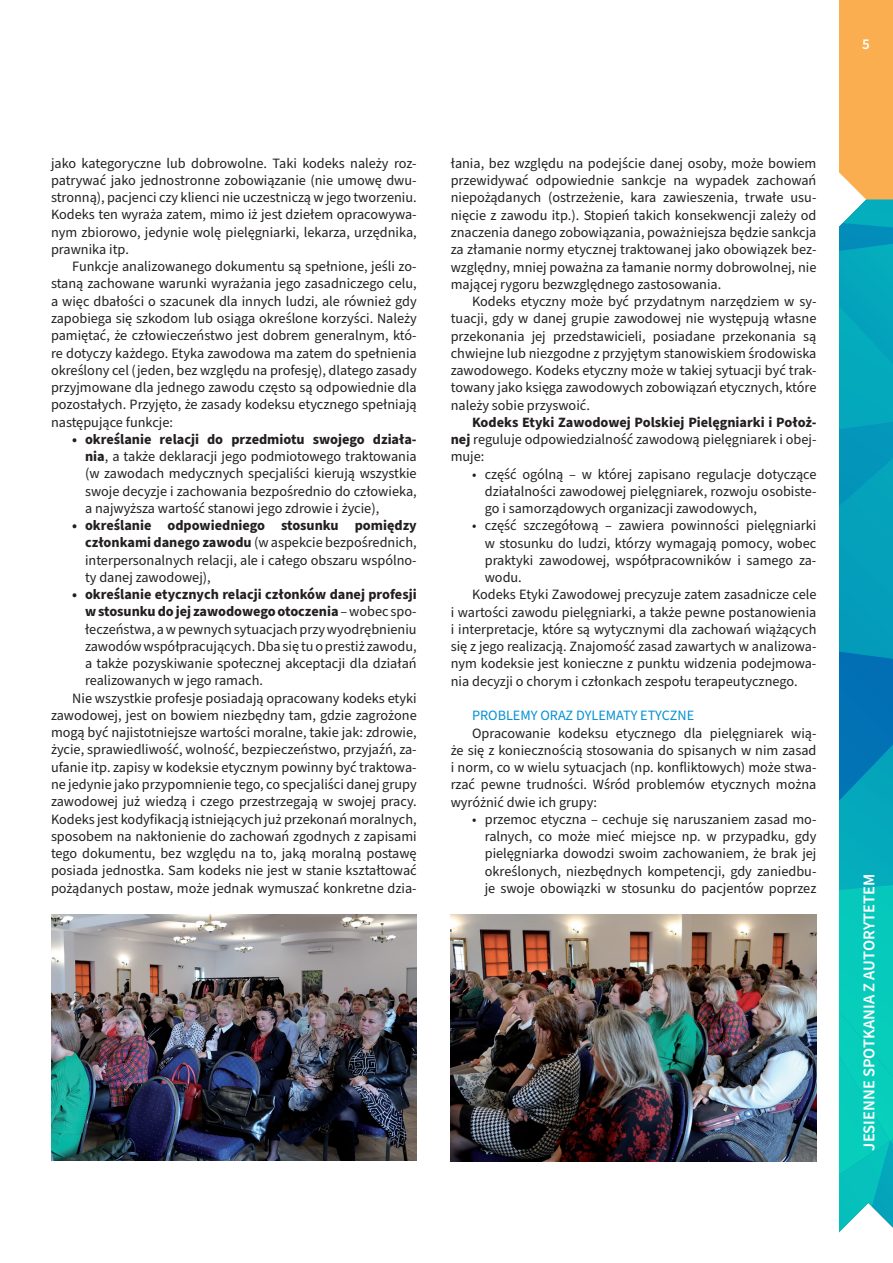
<style>
.page{position:relative;width:893px;height:1263px;background:#fff}
.page>*{position:absolute;margin:0;border:0;box-sizing:border-box;transform-origin:0 0}
.t1{font:600 16.5px "Source Sans Pro";color:#fff}
.t2{font:600 15px "Source Sans Pro";color:#fff}
.t3{font:14.25px/17.2px "Source Sans Pro";color:#231f20;text-align:justify}
.t4{font:700 14.25px "Source Sans Pro";color:#231f20}
.t5{font:14.25px "Source Sans Pro";color:#0691d2}
.s1{font-weight:700}
.s2{font-weight:400}
</style>
<div class="page">
<svg style="left:839px;top:0;width:54px;height:1233px;background:#31abab"></svg>
<img style="left:51px;top:915px;width:366px;height:246px">
<img style="left:451px;top:914px;width:365px;height:247px">
<p class="t3" style="left:51px;top:155px;width:367px">jako kategoryczne lub dobrowolne. Taki kodeks należy roz&shy;patrywać jako jednostronne zobowiązanie (nie umowę dwu&shy;stronną), pacjenci czy klienci nie uczestniczą w jego tworzeniu.<br>Kodeks ten wyraża zatem, mimo iż jest dziełem opracowywa&shy;nym zbiorowo, jedynie wolę pielęgniarki, lekarza, urzędnika, prawnika itp.</p>
<p class="t3" style="left:51px;top:258px;width:367px;text-indent:21px">Funkcje analizowanego dokumentu są spełnione, jeśli zo&shy;staną zachowane warunki wyrażania jego zasadniczego celu, a więc dbałości o szacunek dla innych ludzi, ale również gdy zapobiega się szkodom lub osiąga określone korzyści. Należy pamiętać, że człowieczeństwo jest dobrem generalnym, któ&shy;re dotyczy każdego. Etyka zawodowa ma zatem do spełnienia określony cel (jeden, bez względu na profesję), dlatego zasady przyjmowane dla jednego zawodu często są odpowiednie dla pozostałych. Przyjęto, że zasady kodeksu etycznego spełniają następujące funkcje:</p>
<p class="t3" style="left:85px;top:431px;width:333px;text-indent:-13px"><span class="s1">• określanie relacji do przedmiotu swojego działa&shy;nia</span>, a także deklaracji jego podmiotowego traktowania (w zawodach medycznych specjaliści kierują wszystkie swoje decyzje i zachowania bezpośrednio do człowieka, a najwyższa wartość stanowi jego zdrowie i życie),</p>
<p class="t3" style="left:85px;top:517px;width:333px;text-indent:-13px"><span class="s1">• określanie odpowiedniego stosunku pomiędzy członkami danego zawodu</span> (w aspekcie bezpośrednich, interpersonalnych relacji, ale i całego obszaru wspólno&shy;ty danej zawodowej),</p>
<p class="t4" style="left:72px;top:585px;width:346px">• określanie etycznych relacji członków danej profesji</p>
<p class="t4" style="left:85px;top:602px;width:333px">w stosunku do jej zawodowego otoczenia <span class="s2">– wobec spo-</span></p>
<p class="t3" style="left:85px;top:621px;width:333px">łeczeństwa, a w pewnych sytuacjach przy wyodrębnieniu</p>
<p class="t3" style="left:85px;top:638px;width:333px">zawodów współpracujących. Dba się tu o prestiż zawodu,</p>
<p class="t3" style="left:85px;top:655px;width:333px">a także pozyskiwanie społecznej akceptacji dla działań</p>
<p class="t3" style="left:85px;top:672px;width:180px">realizowanych w jego ramach.</p>
<p class="t3" style="left:72px;top:690px;width:346px">Nie wszystkie profesje posiadają opracowany kodeks etyki</p>
<p class="t3" style="left:51px;top:707px;width:367px">zawodowej, jest on bowiem niezbędny tam, gdzie zagrożone</p>
<p class="t3" style="left:51px;top:724px;width:367px">mogą być najistotniejsze wartości moralne, takie jak: zdrowie,</p>
<p class="t3" style="left:51px;top:741px;width:367px">życie, sprawiedliwość, wolność, bezpieczeństwo, przyjaźń, za-</p>
<p class="t3" style="left:51px;top:759px;width:367px">ufanie itp. zapisy w kodeksie etycznym powinny być traktowa-</p>
<p class="t3" style="left:51px;top:776px;width:367px">ne jedynie jako przypomnienie tego, co specjaliści danej grupy</p>
<p class="t3" style="left:51px;top:793px;width:367px">zawodowej już wiedzą i czego przestrzegają w swojej pracy.</p>
<p class="t3" style="left:51px;top:811px;width:367px">Kodeks jest kodyfikacją istniejących już przekonań moralnych,</p>
<p class="t3" style="left:51px;top:828px;width:367px">sposobem na nakłonienie do zachowań zgodnych z zapisami</p>
<p class="t3" style="left:51px;top:845px;width:367px">tego dokumentu, bez względu na to, jaką moralną postawę</p>
<p class="t3" style="left:51px;top:862px;width:367px">posiada jednostka. Sam kodeks nie jest w stanie kształtować</p>
<p class="t3" style="left:51px;top:880px;width:367px">pożądanych postaw, może jednak wymuszać konkretne dzia-</p>
<p class="t3" style="left:451px;top:155px;width:367px">łania, bez względu na podejście danej osoby, może bowiem przewidywać odpowiednie sankcje na wypadek zachowań niepożądanych (ostrzeżenie, kara zawieszenia, trwałe usu&shy;nięcie z zawodu itp.). Stopień takich konsekwencji zależy od znaczenia danego zobowiązania, poważniejsza będzie sankcja za złamanie normy etycznej traktowanej jako obowiązek bez&shy;względny, mniej poważna za łamanie normy dobrowolnej, nie mającej rygoru bezwzględnego zastosowania.</p>
<p class="t3" style="left:451px;top:293px;width:367px;text-indent:21px">Kodeks etyczny może być przydatnym narzędziem w sy&shy;tuacji, gdy w danej grupie zawodowej nie występują własne przekonania jej przedstawicieli, posiadane przekonania są chwiejne lub niezgodne z przyjętym stanowiskiem środowiska zawodowego. Kodeks etyczny może w takiej sytuacji być trak&shy;towany jako księga zawodowych zobowiązań etycznych, które należy sobie przyswoić.</p>
<p class="t3" style="left:451px;top:414px;width:367px;text-indent:21px"><span class="s1">Kodeks Etyki Zawodowej Polskiej Pielęgniarki i Położ&shy;nej</span> reguluje odpowiedzialność zawodową pielęgniarek i obej&shy;muje:</p>
<p class="t3" style="left:485px;top:466px;width:333px;text-indent:-13px">• część ogólną – w której zapisano regulacje dotyczące działalności zawodowej pielęgniarek, rozwoju osobiste&shy;go i samorządowych organizacji zawodowych,</p>
<p class="t3" style="left:472px;top:517px;width:346px">• część szczegółową – zawiera powinności pielęgniarki</p>
<p class="t3" style="left:485px;top:535px;width:333px">w stosunku do ludzi, którzy wymagają pomocy, wobec</p>
<p class="t3" style="left:485px;top:552px;width:333px">praktyki zawodowej, współpracowników i samego za-</p>
<p class="t3" style="left:485px;top:569px;width:39px">wodu.</p>
<p class="t3" style="left:472px;top:586px;width:346px">Kodeks Etyki Zawodowej precyzuje zatem zasadnicze cele</p>
<p class="t3" style="left:451px;top:604px;width:367px">i wartości zawodu pielęgniarki, a także pewne postanowienia</p>
<p class="t3" style="left:451px;top:621px;width:367px">i interpretacje, które są wytycznymi dla zachowań wiążących</p>
<p class="t3" style="left:451px;top:638px;width:367px">się z jego realizacją. Znajomość zasad zawartych w analizowa-</p>
<p class="t3" style="left:451px;top:655px;width:367px">nym kodeksie jest konieczne z punktu widzenia podejmowa-</p>
<p class="t3" style="left:451px;top:673px;width:348px">nia decyzji o chorym i członkach zespołu terapeutycznego.</p>
<p class="t5" style="left:472px;top:706px;width:224px">PROBLEMY ORAZ DYLEMATY ETYCZNE</p>
<p class="t3" style="left:451px;top:725px;width:367px;text-indent:21px">Opracowanie kodeksu etycznego dla pielęgniarek wią&shy;że się z koniecznością stosowania do spisanych w nim zasad i norm, co w wielu sytuacjach (np. konfliktowych) może stwa&shy;rzać pewne trudności. Wśród problemów etycznych można wyróżnić dwie ich grupy:</p>
<p class="t3" style="left:485px;top:811px;width:333px;text-indent:-13px">• przemoc etyczna – cechuje się naruszaniem zasad mo&shy;ralnych, co może mieć miejsce np. w przypadku, gdy pielęgniarka dowodzi swoim zachowaniem, że brak jej określonych, niezbędnych kompetencji, gdy zaniedbu&shy;je swoje obowiązki w stosunku do pacjentów poprzez</p>
<p class="t2" style="left:862px;top:34px;width:9px">5</p>
<p class="t1" style="left:858px;top:1151px;width:278px;rotate:-90deg">JESIENNE SPOTKANIA Z AUTORYTETEM</p>
</div>
